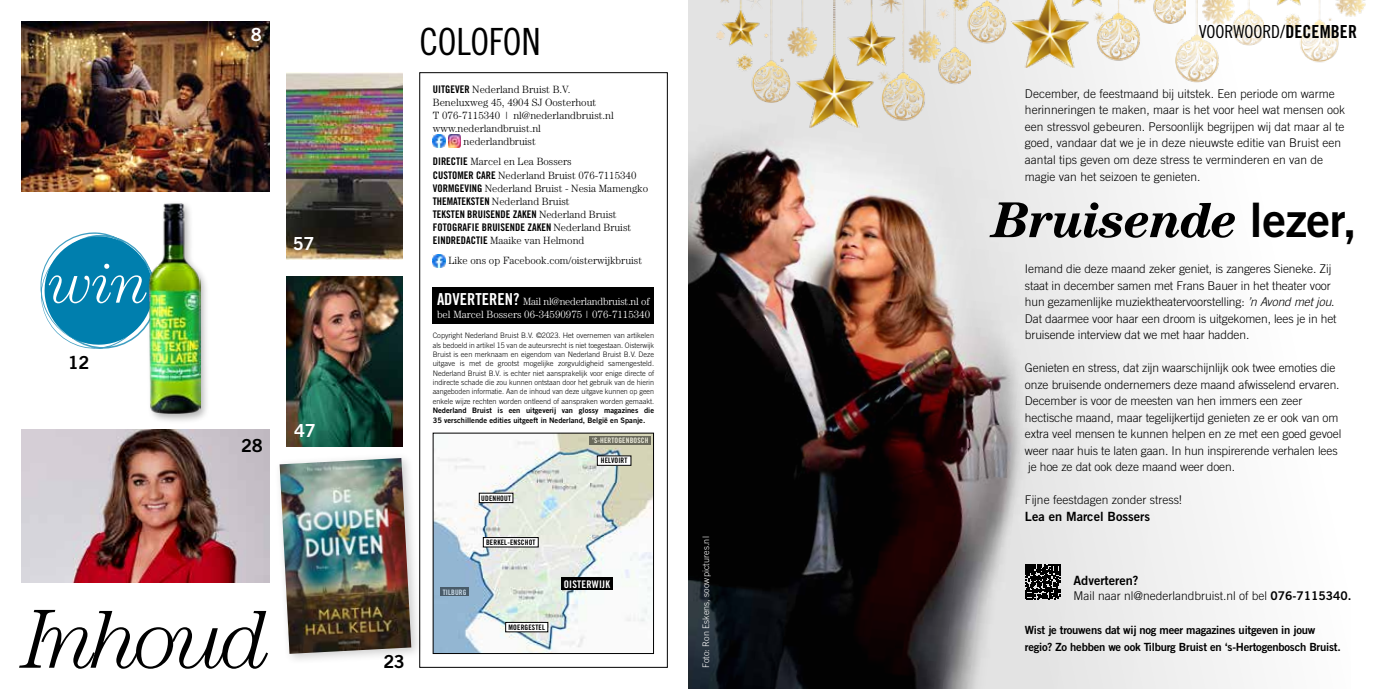
<style>
.page{position:relative;width:1378px;height:689px;background:#fff}
.page>*{position:absolute;margin:0;border:0;box-sizing:border-box;transform-origin:0 0}
.t1{font:italic 300 84px "Century Std";letter-spacing:-.075em;color:#000}
.t2{font:italic 300 56.55px "Century Std";color:#fff}
.t3{font:italic 700 50.4px "Century Std";letter-spacing:-.02em;color:#000}
.t4{font:37.5px "Trade Gothic LT Std Cn 18";letter-spacing:-.005em;color:#000}
.t5{font:18px "Trade Gothic LT Std Cn 18";color:#000}
.t6{font:18px "Trade Gothic LT Std Bd 2";color:#000}
.t7{font:18px "Trade Gothic LT Std Bd 2";color:#fff}
.t8{font:12.75px "Trade Gothic LT Std Bd 2";color:#000}
.t9{font:300 12px/16.5px "Trade Gothic LT Std";letter-spacing:-.01em;color:#000}
.t10{font:11.25px/17px "Trade Gothic LT Std Bd 2";letter-spacing:-.02em;color:#000}
.t11{font:300 10.5px/13.2px "Century Std";color:#000}
.t12{font:300 10.5px/13.2px "Century Std";color:#fff}
.t13{font:10.5px/13.2px "Trade Gothic LT Std Bd Cn 20";color:#000}
.t14{font:10.5px "Trade Gothic LT Std Bd Cn 20";letter-spacing:.02em;color:#fff}
.t15{font:300 9px "Trade Gothic LT Std";letter-spacing:.01em;color:#fff}
.t16{font:300 7.5px/9.3px "Trade Gothic LT Std";color:#000;text-align:justify}
.t17{font:7.5px/9.3px "Trade Gothic LT Std Bd 2";color:#000}
.t18{font:7.5px "Trade Gothic LT Std Bd Cn 20";letter-spacing:.02em;color:#000}
.t19{font:7.5px "Trade Gothic LT Std Bd Cn 20";letter-spacing:.02em;color:#fff}
.s1{font-family:"Trade Gothic LT Std Bd Cn 20";font-weight:400}
.s2{font-family:"Century Std";font-weight:300}
.s3{font-family:"Trade Gothic LT Std Bd Cn 20";font-weight:400;font-size:16.5px}
.s4{font-family:"Trade Gothic LT Std Bd Cn 20"}
.s5{font-family:"Trade Gothic LT Std Bd 2";font-weight:400;font-style:normal;font-size:47.55px}
.s6{font-style:italic}
.s7{font-family:"Trade Gothic LT Std Bd 2";font-weight:400}
</style>
<div class="page">
<svg style="left:40px;top:232px;width:106px;height:117px"></svg>
<img style="left:689px;top:0;width:530px;height:689px">
<svg style="left:1025px;top:564px;width:35px;height:35px"></svg>
<svg style="left:1157px;top:0;width:209px;height:81px"></svg>
<img style="left:717px;top:0;width:253px;height:127px">
<img style="left:932px;top:0;width:253px;height:68px">
<svg style="left:433px;top:135px;width:28px;height:12px"></svg>
<svg style="left:433px;top:254px;width:12px;height:13px"></svg>
<div style="left:433px;top:287px;width:221px;height:36px;background:#000"></div>
<img style="left:435px;top:435px;width:217px;height:217px">
<div style="left:433px;top:433px;width:221px;height:221px;border:1px solid #000"></div>
<div style="left:561px;top:578px;width:51px;height:12px;background:#000"></div>
<div style="left:479px;top:493px;width:34px;height:10px;background:#fff"></div>
<div style="left:479px;top:493px;width:34px;height:10px;border:1px solid #000"></div>
<div style="left:597px;top:456px;width:34px;height:9px;background:#fff"></div>
<div style="left:506px;top:622px;width:42px;height:10px;background:#fff"></div>
<div style="left:505px;top:622px;width:43px;height:10px;border:1px solid #000"></div>
<div style="left:483px;top:537px;width:55px;height:10px;background:#fff"></div>
<div style="left:483px;top:537px;width:55px;height:10px;border:1px solid #000"></div>
<div style="left:441px;top:588px;width:28px;height:8px;background:#495b69"></div>
<div style="left:590px;top:436px;width:61px;height:8px;background:#6a6a5b"></div>
<img style="left:21px;top:429px;width:249px;height:154px">
<img style="left:21px;top:21px;width:249px;height:170px">
<img style="left:287px;top:276px;width:115px;height:170px">
<img style="left:287px;top:72px;width:115px;height:187px">
<div style="left:274px;top:452px;width:149px;height:214px;background:#000;opacity:.2"></div>
<img style="left:280px;top:458px;width:131px;height:196px">
<div style="left:146px;top:201px;width:64px;height:223px;background:#000;opacity:.3"></div>
<img style="left:148px;top:203px;width:52px;height:210px">
<h3 class="t7" style="left:251px;top:23px;width:12px">8</h3>
<h2 class="t2" style="left:49px;top:251px;width:101px">win</h2>
<h3 class="t6" style="left:68px;top:352px;width:23px">12</h3>
<h3 class="t7" style="left:293px;top:232px;width:23px">57</h3>
<h3 class="t6" style="left:241px;top:434px;width:23px">28</h3>
<h3 class="t7" style="left:294px;top:419px;width:23px">47</h3>
<h1 class="t1" style="left:23px;top:591px;width:249px">Inhoud</h1>
<h3 class="t6" style="left:384px;top:650px;width:23px">23</h3>
<h3 class="t4" style="left:419px;top:20px;width:123px">COLOFON</h3>
<p class="t11" style="left:433px;top:83px;width:139px"><span class="s1">UITGEVER</span> Nederland Bruist B.V.</p>
<p class="t11" style="left:433px;top:96px;width:165px">Beneluxweg 45, 4904 SJ Oosterhout</p>
<p class="t11" style="left:433px;top:109px;width:182px">T 076-7115340 | nl@nederlandbruist.nl</p>
<p class="t11" style="left:433px;top:121px;width:110px">www.nederlandbruist.nl</p>
<p class="t11" style="left:464px;top:134px;width:74px">nederlandbruist</p>
<p class="t11" style="left:433px;top:155px;width:217px"><span class="s1">DIRECTIE</span> Marcel en Lea Bossers<br><span class="s1">CUSTOMER CARE</span> Nederland Bruist 076-7115340<br><span class="s1">VORMGEVING</span> Nederland Bruist - Nesia Mamengko <span class="s1">THEMATEKSTEN</span> Nederland Bruist</p>
<p class="t13" style="left:433px;top:207px;width:200px">TEKSTEN BRUISENDE ZAKEN <span class="s2">Nederland Bruist<br></span>FOTOGRAFIE BRUISENDE ZAKEN <span class="s2">Nederland Bruist</span></p>
<p class="t11" style="left:448px;top:230px;width:195px;line-height:20.2px;text-indent:-15px"><span class="s1">EINDREDACTIE</span> Maaike van Helmond<br>Like ons op Facebook.com/oisterwijkbruist</p>
<p class="t12" style="left:437px;top:294px;width:215px"><span class="s3">ADVERTEREN?</span> Mail nl@nederlandbruist.nl of bel Marcel Bossers 06-34590975 | 076-7115340</p>
<p class="t16" style="left:433px;top:331px;width:223px">Copyright Nederland Bruist B.V. ©2023. Het overnemen van artikelen als bedoeld in artikel 15 van de auteursrecht is niet toegestaan. Oisterwijk Bruist is een merknaam en eigendom van Nederland Bruist B.V. Deze uitgave is met de grootst mogelijke zorgvuldigheid samengesteld.<br>Nederland Bruist B.V. is echter niet aansprakelijk voor enige directe of indirecte schade die zou kunnen ontstaan door het gebruik van de hierin aangeboden informatie. Aan de inhoud van deze uitgave kunnen op geen enkele wijze rechten worden ontleend of aanspraken worden gemaakt.</p>
<p class="t17" style="left:433px;top:406px;width:223px">Nederland Bruist is een uitgeverij van glossy magazines die<br>35 verschillende edities uitgeeft in Nederland, België en Spanje.</p>
<p class="t19" style="left:592px;top:436px;width:58px">‘S-HERTOGENBOSCH</p>
<p class="t18" style="left:481px;top:493px;width:31px">UDENHOUT</p>
<p class="t18" style="left:486px;top:538px;width:51px">BERKEL-ENSCHOT</p>
<p class="t19" style="left:443px;top:587px;width:25px">TILBURG</p>
<p class="t18" style="left:508px;top:622px;width:38px">MOERGESTEL</p>
<p class="t18" style="left:601px;top:456px;width:28px">HELVOIRT</p>
<p class="t14" style="left:564px;top:577px;width:48px">OISTERWIJK</p>
<p class="t15" style="left:700px;top:668px;width:133px;rotate:-90deg">Foto: Ron Eskens, soowpictures.nl</p>
<h3 class="t5" style="left:1198px;top:21px;width:160px">VOORWOORD/<span class="s4">DECEMBER</span></h3>
<p class="t9" style="left:1025px;top:85px;width:322px">December, de feestmaand bij uitstek. Een periode om warme herinneringen te maken, maar is het voor heel wat mensen ook een stressvol gebeuren. Persoonlijk begrijpen wij dat maar al te goed, vandaar dat we je in deze nieuwste editie van Bruist een aantal tips geven om deze stress te verminderen en van de magie van het seizoen te genieten.</p>
<h3 class="t3" style="left:992px;top:191px;width:366px">Bruisende <span class="s5">lezer,</span></h3>
<p class="t9" style="left:1025px;top:260px;width:313px">Iemand die deze maand zeker geniet, is zangeres Sieneke. Zij staat in december samen met Frans Bauer in het theater voor hun gezamenlijke muziektheatervoorstelling: <span class="s6">’n Avond met jou</span>.<br>Dat daarmee voor haar een droom is uitgekomen, lees je in het bruisende interview dat we met haar hadden.</p>
<p class="t9" style="left:1025px;top:359px;width:318px">Genieten en stress, dat zijn waarschijnlijk ook twee emoties die onze bruisende ondernemers deze maand afwisselend ervaren.<br>December is voor de meesten van hen immers een zeer hectische maand, maar tegelijkertijd genieten ze er ook van om extra veel mensen te kunnen helpen en ze met een goed gevoel weer naar huis te laten gaan. In hun inspirerende verhalen lees je hoe ze dat ook deze maand weer doen.</p>
<p class="t9" style="left:1025px;top:491px;width:158px">Fijne feestdagen zonder stress!</p>
<p class="t8" style="left:1025px;top:508px;width:126px">Lea en Marcel Bossers</p>
<p class="t8" style="left:1073px;top:573px;width:67px">Adverteren?</p>
<p class="t9" style="left:1073px;top:587px;width:279px">Mail naar nl@nederlandbruist.nl of bel <span class="s7">076-7115340.</span></p>
<p class="t10" style="left:1025px;top:621px;width:317px">Wist je trouwens dat wij nog meer magazines uitgeven in jouw regio? Zo hebben we ook Tilburg Bruist en ‘s-Hertogenbosch Bruist.</p>
</div>
